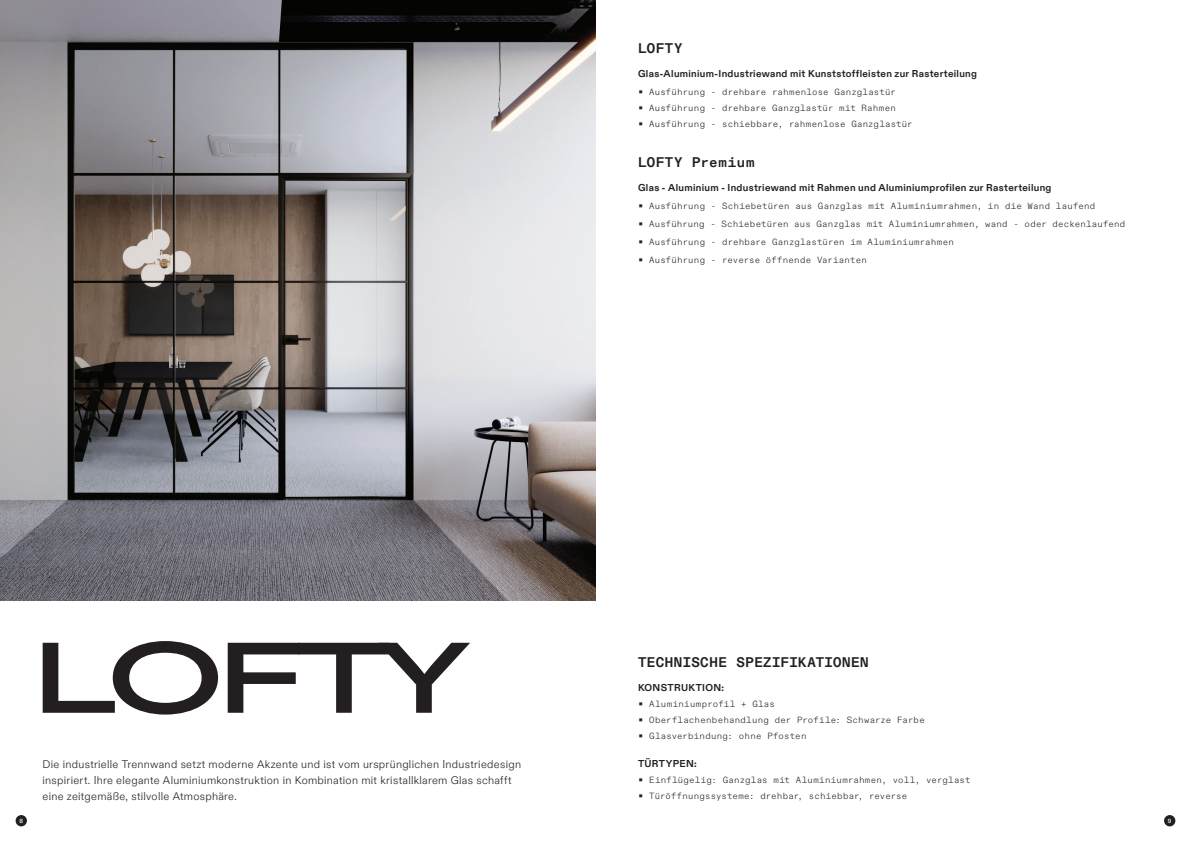
<style>
.page{position:relative;width:1191px;height:842px;background:#fff}
.page>*{position:absolute;margin:0;border:0;box-sizing:border-box;transform-origin:0 0}
.t1{font:700 100px "ABC Diatype Expanded Unlicensed Trial";letter-spacing:-.065em;color:#231f20;scale:1.12 1}
.t2{font:700 14px "ABC Diatype Mono Unlicensed Trial";letter-spacing:.04em;color:#231f20}
.t3{font:11px/16px "ABC Diatype Plus Variable Unlicensed Trial";letter-spacing:.025em;color:#231f20}
.t4{font:700 10px "ABC Diatype Unlicensed Trial";letter-spacing:.03em;color:#231f20}
.t5{font:300 9px "ABC Diatype Mono Unlicensed Trial";letter-spacing:.03em;color:#231f20}
.t6{font:500 6px "ABC Diatype Mono Unlicensed Trial";color:#fff}
</style>
<div class="page">
<div style="left:16px;top:815px;width:11px;height:11px;background:#231f20;border-radius:50%"></div>
<div style="left:1164px;top:815px;width:11px;height:11px;background:#231f20;border-radius:50%"></div>
<img style="left:0;top:0;width:595px;height:601px">
<h2 class="t2" style="left:638px;top:40px;width:46px">LOFTY</h2>
<p class="t4" style="left:638px;top:66px;width:340px">Glas-Aluminium-Industriewand mit Kunststoffleisten zur Rasterteilung</p>
<p class="t5" style="left:638px;top:87px;width:259px">▪ Ausführung - drehbare rahmenlose Ganzglastür</p>
<p class="t5" style="left:638px;top:103px;width:259px">▪ Ausführung - drehbare Ganzglastür mit Rahmen</p>
<p class="t5" style="left:638px;top:119px;width:276px">▪ Ausführung - schiebbare, rahmenlose Ganzglastür</p>
<h2 class="t2" style="left:638px;top:154px;width:118px">LOFTY Premium</h2>
<p class="t4" style="left:638px;top:180px;width:415px">Glas - Aluminium - Industriewand mit Rahmen und Aluminiumprofilen zur Rasterteilung</p>
<p class="t5" style="left:638px;top:201px;width:459px">▪ Ausführung - Schiebetüren aus Ganzglas mit Aluminiumrahmen, in die Wand laufend</p>
<p class="t5" style="left:638px;top:219px;width:489px">▪ Ausführung - Schiebetüren aus Ganzglas mit Aluminiumrahmen, wand - oder deckenlaufend</p>
<p class="t5" style="left:638px;top:237px;width:317px">▪ Ausführung - drehbare Ganzglastüren im Aluminiumrahmen</p>
<p class="t5" style="left:638px;top:255px;width:230px">▪ Ausführung - reverse öffnende Varianten</p>
<h1 class="t1" style="left:33px;top:616px;width:392px">LOFTY</h1>
<p class="t3" style="left:43px;top:756px;width:480px">Die industrielle Trennwand setzt moderne Akzente und ist vom ursprünglichen Industriedesign inspiriert. Ihre elegante Aluminiumkonstruktion in Kombination mit kristallklarem Glas schafft eine zeitgemäße, stilvolle Atmosphäre.</p>
<h2 class="t2" style="left:638px;top:654px;width:232px">TECHNISCHE SPEZIFIKATIONEN</h2>
<p class="t4" style="left:638px;top:680px;width:88px">KONSTRUKTION:</p>
<p class="t5" style="left:638px;top:698px;width:138px">▪ Aluminiumprofil + Glas</p>
<p class="t5" style="left:638px;top:714px;width:288px">▪ Oberflachenbehandlung der Profile: Schwarze Farbe</p>
<p class="t5" style="left:638px;top:730px;width:170px">▪ Glasverbindung: ohne Pfosten</p>
<p class="t4" style="left:638px;top:756px;width:60px">TÜRTYPEN:</p>
<p class="t5" style="left:638px;top:774px;width:334px">▪ Einflügelig: Ganzglas mit Aluminiumrahmen, voll, verglast</p>
<p class="t5" style="left:638px;top:790px;width:270px">▪ Türöffnungssysteme: drehbar, schiebbar, reverse</p>
<p class="t6" style="left:19px;top:817px;width:5px">8</p>
<p class="t6" style="left:1167px;top:817px;width:5px">9</p>
</div>
